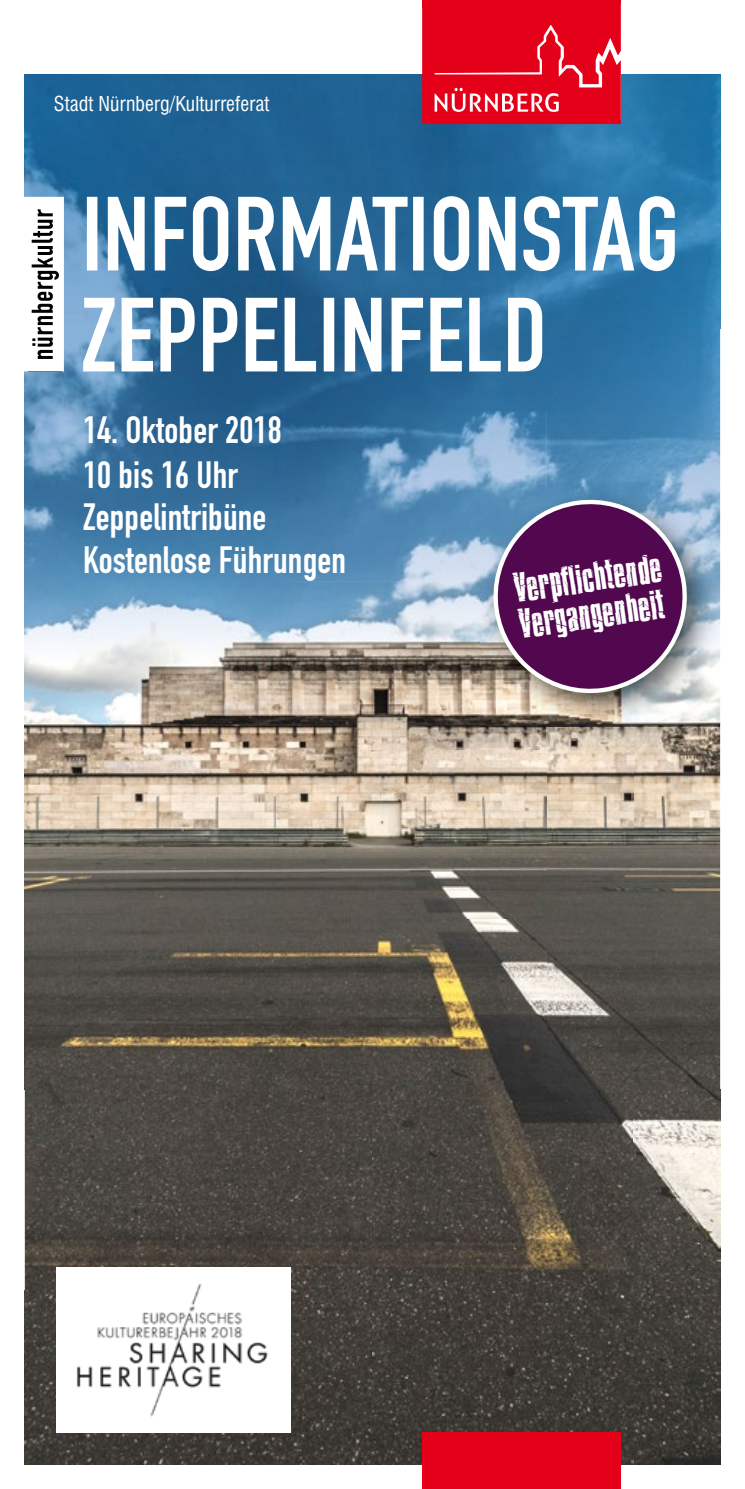
<style>
.page{position:relative;width:745px;height:1489px;background:#fff}
.page>*{position:absolute;margin:0;border:0;box-sizing:border-box;transform-origin:0 0}
.t1{font:37.5px/43.2px "DIN Engschrift";letter-spacing:.005em;color:#fff}
.t2{font:35.75px/36.5px "Bison PR";color:#fff}
.t3{font:condensed 20px "Swiss 721 BT";letter-spacing:.005em;color:#fff}
</style>
<div class="page">
<img style="left:25px;top:1089px;width:86px;height:374px">
<img style="left:111px;top:1089px;width:521px;height:374px">
<img style="left:632px;top:726px;width:87px;height:737px">
<img style="left:25px;top:74px;width:521px;height:1015px">
<img style="left:546px;top:74px;width:173px;height:413px">
<img style="left:546px;top:726px;width:87px;height:363px">
<svg style="left:422px;top:0;width:198px;height:124px;background:#e41329"></svg>
<svg style="left:83px;top:298px;width:459px;height:73px"></svg>
<svg style="left:87px;top:196px;width:587px;height:75px"></svg>
<svg style="left:25px;top:197px;width:39px;height:174px"></svg>
<div style="left:422px;top:1431px;width:198px;height:57px;background:#e30018"></div>
<img style="left:480px;top:487px;width:239px;height:239px">
<svg style="left:486px;top:493px;width:207px;height:206px;background:#6c4576"></svg>
<img style="left:57px;top:1266px;width:234px;height:165px">
<p class="t3" style="left:54px;top:92px;width:217px">Stadt Nürnberg/Kulturreferat</p>
<p class="t1" style="left:83px;top:408px;width:264px">14. Oktober 2018<br>10 bis 16 Uhr<br>Zeppelintribüne<br>Kostenlose Führungen</p>
<p class="t2" style="left:511px;top:573px;width:150px;rotate:-8deg">Verpflichtende<br>Vergangenheit</p>
</div>
